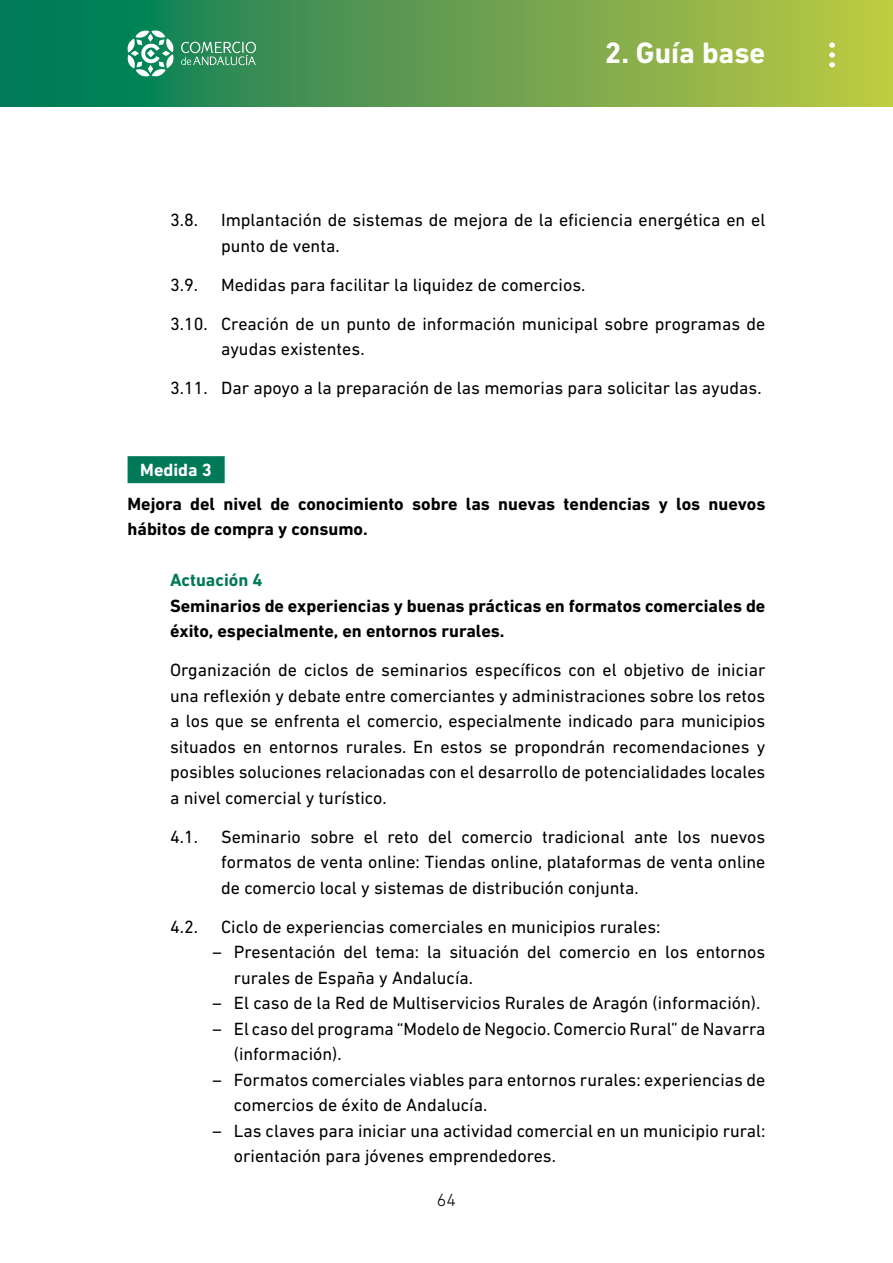
<style>
.page{position:relative;width:893px;height:1263px;background:#fff}
.page>*{position:absolute;margin:0;border:0;box-sizing:border-box;transform-origin:0 0}
.t1{font:700 30px "DIN Next LT Pro";color:#fff}
.t2{font:18px/25.5px "DIN Next LT Pro";color:#000}
.t3{font:700 18px/25.5px "DIN Next LT Pro";color:#000}
.t4{font:700 18px "DIN Next LT Pro";color:#007957}
.t5{font:700 18px "DIN Next LT Pro";color:#fff}
.t6{font:300 18px "DIN Next LT Pro";color:#000}
</style>
<div class="page">
<svg style="left:0;top:0;width:893px;height:106px"></svg>
<svg style="left:127px;top:30px;width:47px;height:47px"></svg>
<svg style="left:181px;top:42px;width:75px;height:23px"></svg>
<div style="left:128px;top:456px;width:97px;height:27px;background:#007957"></div>
<svg style="left:829px;top:43px;width:6px;height:24px"></svg>
<h1 class="t1" style="left:605px;top:35px;width:162px">2. Guía base</h1>
<p class="t2" style="left:170px;top:207px;width:30px">3.8.</p>
<p class="t2" style="left:221px;top:207px;width:546px">Implantación de sistemas de mejora de la eficiencia energética en el punto de venta.</p>
<p class="t2" style="left:170px;top:272px;width:30px">3.9.</p>
<p class="t2" style="left:170px;top:265px;width:597px;line-height:39px;text-indent:51px">Medidas para facilitar la liquidez de comercios.<br>3.10. Creación de un punto de información municipal sobre programas de</p>
<p class="t2" style="left:170px;top:329px;width:593px;line-height:39px;text-indent:51px">ayudas existentes.<br>3.11. Dar apoyo a la preparación de las memorias para solicitar las ayudas.</p>
<p class="t5" style="left:140px;top:459px;width:73px">Medida 3</p>
<p class="t3" style="left:128px;top:491px;width:639px">Mejora del nivel de conocimiento sobre las nuevas tendencias y los nuevos hábitos de compra y consumo.</p>
<p class="t4" style="left:170px;top:570px;width:94px">Actuación 4</p>
<p class="t3" style="left:170px;top:593px;width:597px">Seminarios de experiencias y buenas prácticas en formatos comerciales de éxito, especialmente, en entornos rurales.</p>
<p class="t2" style="left:170px;top:657px;width:597px;text-align:justify">Organización de ciclos de seminarios específicos con el objetivo de iniciar una reflexión y debate entre comerciantes y administraciones sobre los retos a los que se enfrenta el comercio, especialmente indicado para municipios situados en entornos rurales. En estos se propondrán recomendaciones y posibles soluciones relacionadas con el desarrollo de potencialidades locales a nivel comercial y turístico.</p>
<p class="t2" style="left:170px;top:824px;width:30px">4.1.</p>
<p class="t2" style="left:221px;top:824px;width:546px;text-align:justify">Seminario sobre el reto del comercio tradicional ante los nuevos formatos de venta online: Tiendas online, plataformas de venta online de comercio local y sistemas de distribución conjunta.</p>
<p class="t2" style="left:170px;top:914px;width:30px">4.2.</p>
<p class="t2" style="left:221px;top:914px;width:441px">Ciclo de experiencias comerciales en municipios rurales:</p>
<p class="t2" style="left:234px;top:939px;width:533px;text-indent:-21px">– Presentación del tema: la situación del comercio en los entornos rurales de España y Andalucía.</p>
<p class="t2" style="left:213px;top:990px;width:549px">– El caso de la Red de Multiservicios Rurales de Aragón (información).</p>
<p class="t2" style="left:234px;top:1016px;width:533px;text-indent:-21px">– El caso del programa “Modelo de Negocio. Comercio Rural” de Navarra (información).</p>
<p class="t2" style="left:234px;top:1067px;width:533px;text-indent:-21px">– Formatos comerciales viables para entornos rurales: experiencias de comercios de éxito de Andalucía.</p>
<p class="t2" style="left:234px;top:1118px;width:533px;text-indent:-21px">– Las claves para iniciar una actividad comercial en un municipio rural: orientación para jóvenes emprendedores.</p>
<p class="t6" style="left:437px;top:1189px;width:21px">64</p>
</div>
